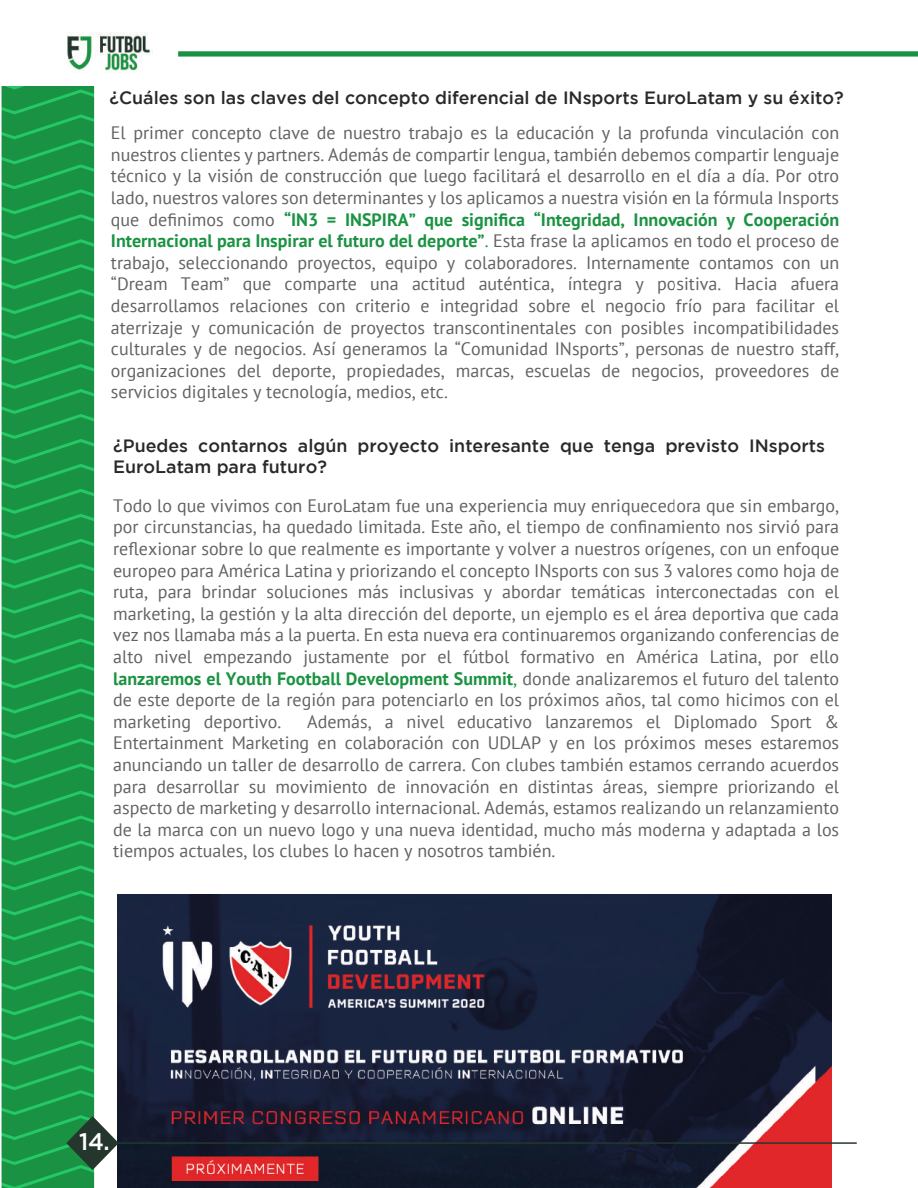
<style>
.page{position:relative;width:918px;height:1188px;background:#fff}
.page>*{position:absolute;margin:0;border:0;box-sizing:border-box;transform-origin:0 0}
.t1{font:500 24px "Gotham";color:#fff}
.t2{font:18px/21.6px "PT Sans";color:#616261;text-align:justify}
.t3{font:500 17.85px/21.3px "Gotham";color:#292929}
.s1{font-weight:700;color:#1b9343}
.s2{color:#1b9343}
.s3{font-weight:700;color:#1b9342}
.s4{color:#1b9342}
</style>
<div class="page">
<img style="left:119px;top:894px;width:713px;height:294px">
<hr style="left:118px;top:1142px;width:739px;height:2px;background:#25372d">
<svg style="left:1px;top:86px;width:118px;height:1102px"></svg>
<img style="left:67px;top:33px;width:86px;height:38px">
<div style="left:178px;top:51px;width:740px;height:6px;background:#199244"></div>
<p class="t3" style="left:109px;top:86px;width:736px">¿Cuáles son las claves del concepto diferencial de INsports EuroLatam y su éxito?</p>
<p class="t2" style="left:111px;top:122px;width:730px">El primer concepto clave de nuestro trabajo es la educación y la profunda vinculación con nuestros clientes y partners. Además de compartir lengua, también debemos compartir lenguaje técnico y la visión de construcción que luego facilitará el desarrollo en el día a día. Por otro lado, nuestros valores son determinantes y los aplicamos a nuestra visión en la fórmula Insports que definimos como <span class="s1">“IN3 = INSPIRA” que significa “Integridad, Innovación y Cooperación Internacional para Inspirar el futuro del deporte”</span><span class="s2">.</span> Esta frase la aplicamos en todo el proceso de trabajo, seleccionando proyectos, equipo y colaboradores. Internamente contamos con un “Dream Team” que comparte una actitud auténtica, íntegra y positiva. Hacia afuera desarrollamos relaciones con criterio e integridad sobre el negocio frío para facilitar el aterrizaje y comunicación de proyectos transcontinentales con posibles incompatibilidades culturales y de negocios. Así generamos la “Comunidad INsports”, personas de nuestro staff, organizaciones del deporte, propiedades, marcas, escuelas de negocios, proveedores de servicios digitales y tecnología, medios, etc.</p>
<p class="t3" style="left:113px;top:434px;width:713px">¿Puedes contarnos algún proyecto interesante que tenga previsto INsports<br>EuroLatam para futuro?</p>
<p class="t2" style="left:113px;top:494px;width:728px">Todo lo que vivimos con EuroLatam fue una experiencia muy enriquecedora que sin embargo, por circunstancias, ha quedado limitada. Este año, el tiempo de confinamiento nos sirvió para reflexionar sobre lo que realmente es importante y volver a nuestros orígenes, con un enfoque europeo para América Latina y priorizando el concepto INsports con sus 3 valores como hoja de ruta, para brindar soluciones más inclusivas y abordar temáticas interconectadas con el marketing, la gestión y la alta dirección del deporte, un ejemplo es el área deportiva que cada vez nos llamaba más a la puerta. En esta nueva era continuaremos organizando conferencias de alto nivel empezando justamente por el fútbol formativo en América Latina, por ello <span class="s3">lanzaremos el Youth Football Development Summit</span><span class="s4">,</span> donde analizaremos el futuro del talento de este deporte de la región para potenciarlo en los próximos años, tal como hicimos con el marketing deportivo.</p>
<p class="t2" style="left:113px;top:710px;width:728px;text-indent:194px">Además, a nivel educativo lanzaremos el Diplomado Sport &amp; Entertainment Marketing en colaboración con UDLAP y en los próximos meses estaremos anunciando un taller de desarrollo de carrera. Con clubes también estamos cerrando acuerdos para desarrollar su movimiento de innovación en distintas áreas, siempre priorizando el aspecto de marketing y desarrollo internacional. Además, estamos realizando un relanzamiento de la marca con un nuevo logo y una nueva identidad, mucho más moderna y adaptada a los tiempos actuales, los clubes lo hacen y nosotros también.</p>
<h1 class="t1" style="left:79px;top:1128px;width:32px">14.</h1>
</div>
